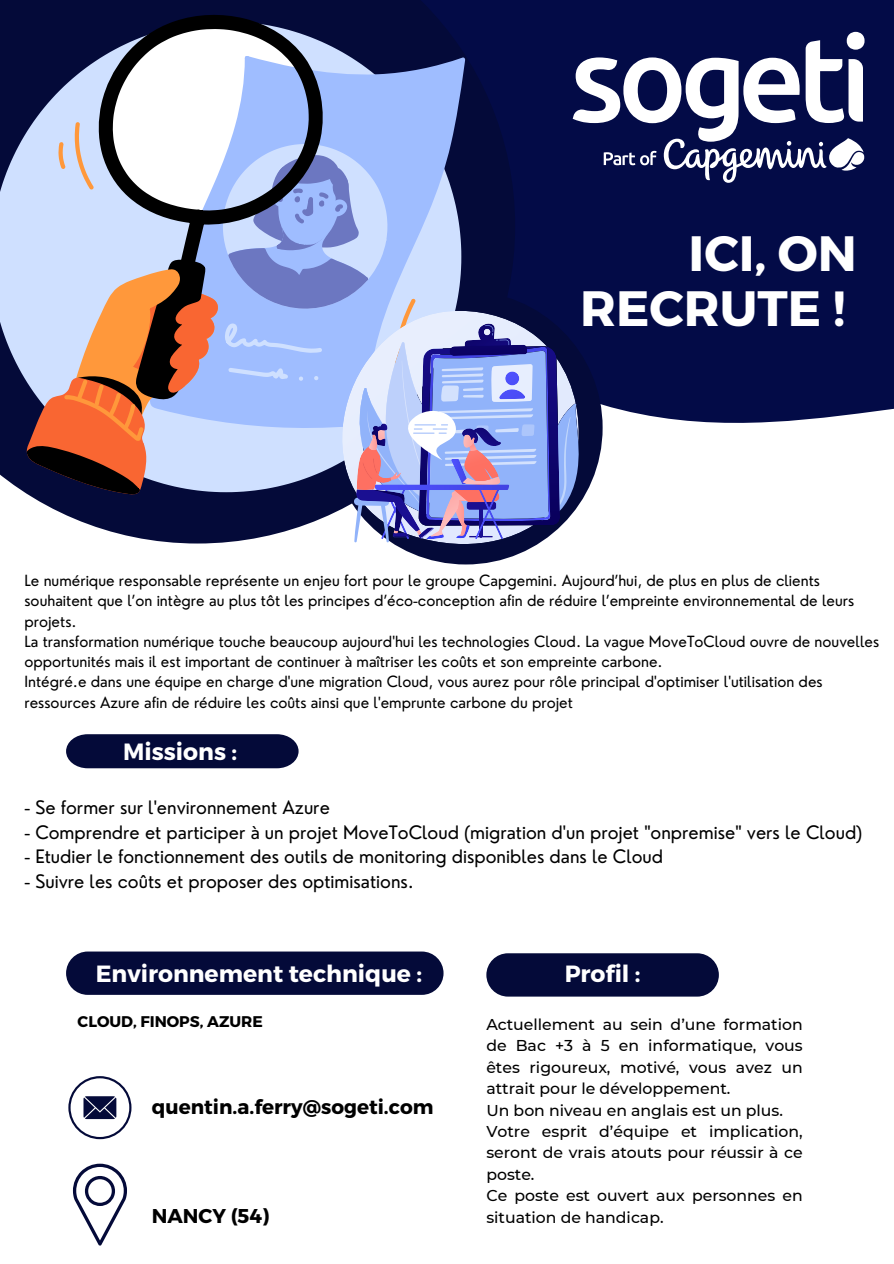
<style>
.page{position:relative;width:894px;height:1264px;background:#fff}
.page>*{position:absolute;margin:0;border:0;box-sizing:border-box;transform-origin:0 0}
.t1{font:700 49.65px "Montserrat";color:#fff}
.t2{font:700 23.4px "Montserrat";color:#fff}
.t3{font:700 19.95px "Montserrat";color:#000}
.t4{font:18px "Nourd";color:#000}
.t5{font:500 15.6px/21.5px "Montserrat";color:#000;text-align:justify}
.t6{font:700 15.45px "Montserrat";color:#000}
.t7{font:15px/20.2px "Nourd";color:#000}
</style>
<div class="page">
<div style="left:515px;top:0;width:378px;height:413px;background:#030b47"></div>
<svg style="left:0;top:0;width:515px;height:543px;background:#292e59"></svg>
<div style="left:329px;top:291px;width:273px;height:273px;background:#040a39;border-radius:50%"></div>
<div style="left:66px;top:734px;width:232px;height:34px;background:#040a39"></div>
<div style="left:66px;top:951px;width:377px;height:43px;background:#040a39;border-radius:22px"></div>
<div style="left:486px;top:953px;width:232px;height:43px;background:#040a39;border-radius:22px"></div>
<svg style="left:0;top:21px;width:461px;height:471px;background:#505a83"></svg>
<svg style="left:98px;top:13px;width:225px;height:19px;background:#0c102f"></svg>
<svg style="left:27px;top:32px;width:837px;height:510px"></svg>
<svg style="left:73px;top:1163px;width:54px;height:82px"></svg>
<svg style="left:68px;top:1076px;width:63px;height:63px"></svg>
<p class="t1" style="left:688px;top:221px;width:170px">ICI, ON</p>
<p class="t1" style="left:580px;top:275px;width:266px">RECRUTE !</p>
<p class="t7" style="left:24px;top:570px;width:831px">Le numérique responsable représente un enjeu fort pour le groupe Capgemini. Aujourd’hui, de plus en plus de clients souhaitent que l’on intègre au plus tôt les principes d’éco-conception afin de réduire l’empreinte environnemental de leurs projets.</p>
<p class="t7" style="left:24px;top:631px;width:856px">La transformation numérique touche beaucoup aujourd'hui les technologies Cloud. La vague MoveToCloud ouvre de nouvelles opportunités mais il est important de continuer à maîtriser les coûts et son empreinte carbone.</p>
<p class="t7" style="left:24px;top:671px;width:799px">Intégré.e dans une équipe en charge d'une migration Cloud, vous aurez pour rôle principal d'optimiser l'utilisation des ressources Azure afin de réduire les coûts ainsi que l'emprunte carbone du projet</p>
<p class="t2" style="left:123px;top:736px;width:115px">Missions :</p>
<p class="t4" style="left:24px;top:795px;width:307px">- Se former sur l'environnement Azure</p>
<p class="t4" style="left:24px;top:820px;width:839px">- Comprendre et participer à un projet MoveToCloud (migration d'un projet "onpremise" vers le Cloud)</p>
<p class="t4" style="left:24px;top:845px;width:640px">- Etudier le fonctionnement des outils de monitoring disponibles dans le Cloud</p>
<p class="t4" style="left:24px;top:870px;width:391px">- Suivre les coûts et proposer des optimisations.</p>
<p class="t2" style="left:96px;top:958px;width:328px">Environnement technique :</p>
<p class="t2" style="left:564px;top:958px;width:77px">Profil :</p>
<p class="t6" style="left:78px;top:1011px;width:187px">CLOUD, FINOPS, AZURE</p>
<p class="t3" style="left:152px;top:1094px;width:283px">quentin.a.ferry@sogeti.com</p>
<p class="t3" style="left:152px;top:1202px;width:119px">NANCY (54)</p>
<p class="t5" style="left:486px;top:1013px;width:318px">Actuellement au sein d’une formation de Bac +3 à 5 en informatique, vous êtes rigoureux, motivé, vous avez un attrait pour le développement.</p>
<p class="t5" style="left:486px;top:1099px;width:298px">Un bon niveau en anglais est un plus.</p>
<p class="t5" style="left:486px;top:1120px;width:318px">Votre esprit d’équipe et implication, seront de vrais atouts pour réussir à ce poste.</p>
<p class="t5" style="left:486px;top:1184px;width:318px">Ce poste est ouvert aux personnes en situation de handicap.</p>
</div>
